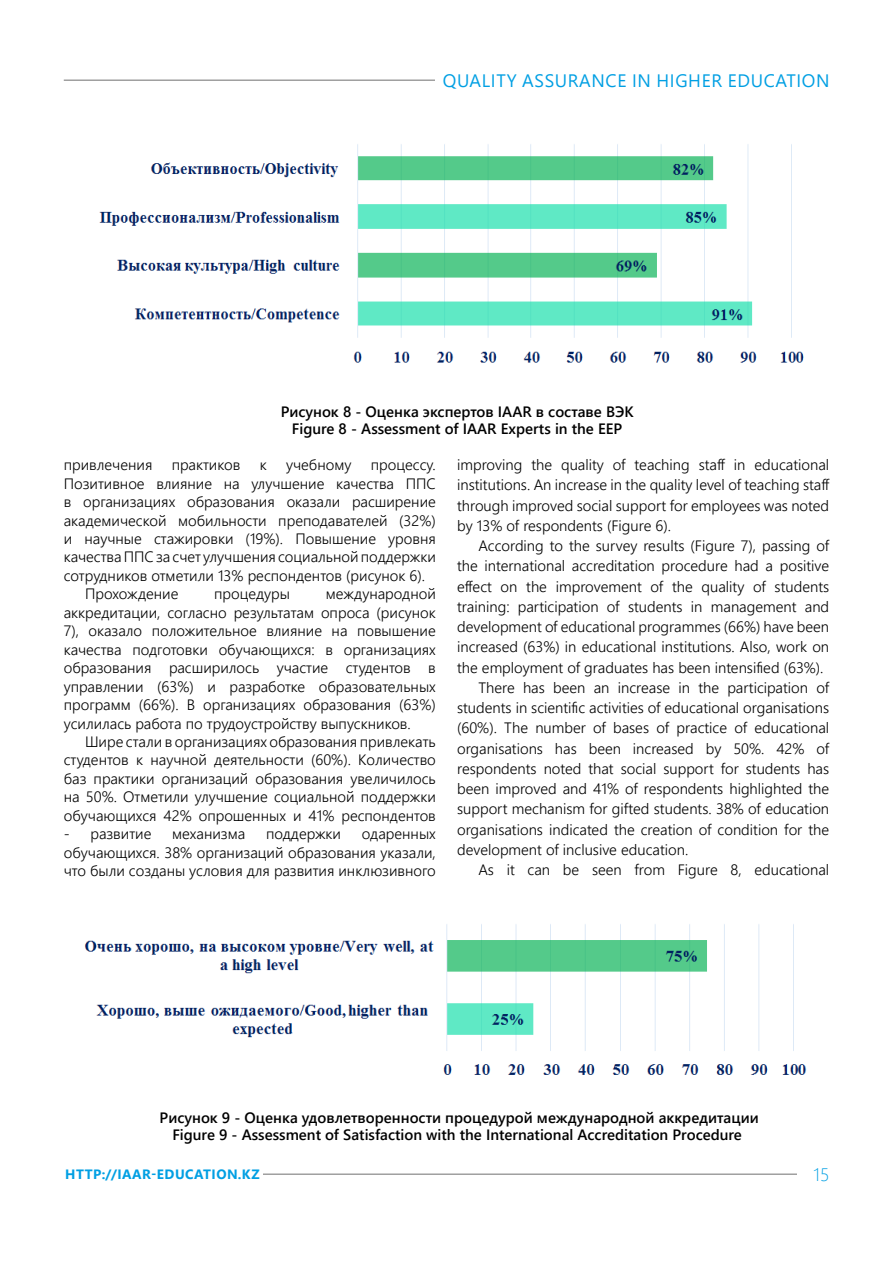
<style>
.page{position:relative;width:893px;height:1263px;background:#fff}
.page>*{position:absolute;margin:0;border:0;box-sizing:border-box;transform-origin:0 0}
.t1{font:18px "Segoe UI";letter-spacing:.035em;color:#009fe3}
.t2{font:300 18px "Segoe UI";color:#009fe3}
.t3{font:300 15px/18.5px "Segoe UI";color:#000;text-align:justify}
.t4{font:600 15px/17px "Segoe UI";color:#000;text-align:center}
.t5{font:700 13.5px "Segoe UI";letter-spacing:.035em;color:#009fe3}
</style>
<div class="page">
<hr style="left:64px;top:80px;width:752px;height:1px;background:#706f6f">
<hr style="left:65px;top:1174px;width:740px;height:1px;background:#706f6f">
<div style="left:65px;top:1166px;width:198px;height:16px;background:#fff"></div>
<div style="left:797px;top:1167px;width:32px;height:14px;background:#fff"></div>
<div style="left:436px;top:69px;width:394px;height:23px;background:#fff"></div>
<img style="left:99px;top:144px;width:705px;height:219px">
<img style="left:84px;top:924px;width:723px;height:151px">
<p class="t1" style="left:443px;top:64px;width:388px">QUALITY ASSURANCE IN HIGHER EDUCATION</p>
<p class="t4" style="left:281px;top:402px;width:354px">Рисунок 8 - Оценка экспертов IAAR в составе ВЭК<br>Figure 8 - Assessment of IAAR Experts in the EEP</p>
<p class="t3" style="left:64px;top:454px;width:90px">привлечения</p>
<p class="t3" style="left:172px;top:454px;width:70px">практиков</p>
<p class="t3" style="left:260px;top:454px;width:8px">к</p>
<p class="t3" style="left:286px;top:454px;width:67px">учебному</p>
<p class="t3" style="left:371px;top:454px;width:66px">процессу.</p>
<p class="t3" style="left:64px;top:473px;width:374px">Позитивное влияние на улучшение качества ППС</p>
<p class="t3" style="left:64px;top:491px;width:374px">в организациях образования оказали расширение</p>
<p class="t3" style="left:64px;top:509px;width:374px">академической мобильности преподавателей (32%)</p>
<p class="t3" style="left:64px;top:528px;width:374px">и научные стажировки (19%). Повышение уровня</p>
<p class="t3" style="left:64px;top:546px;width:374px">качества ППС за счет улучшения социальной поддержки</p>
<p class="t3" style="left:64px;top:565px;width:363px">сотрудников отметили 13% респондентов (рисунок 6).</p>
<p class="t3" style="left:85px;top:583px;width:95px">Прохождение</p>
<p class="t3" style="left:214px;top:583px;width:77px">процедуры</p>
<p class="t3" style="left:64px;top:583px;width:374px;text-indent:262px">международной аккредитации, согласно результатам опроса (рисунок 7), оказало положительное влияние на повышение качества подготовки обучающихся: в организациях образования расширилось участие студентов в управлении (63%) и разработке образовательных программ (66%). В организациях образования (63%) усилилась работа по трудоустройству выпускников.</p>
<p class="t3" style="left:64px;top:731px;width:374px;text-indent:21px">Шире стали в организациях образования привлекать студентов к научной деятельности (60%). Количество баз практики организаций образования увеличилось на 50%. Отметили улучшение социальной поддержки обучающихся 42% опрошенных и 41% респондентов</p>
<p class="t3" style="left:64px;top:823px;width:89px">- развитие</p>
<p class="t3" style="left:172px;top:823px;width:75px">механизма</p>
<p class="t3" style="left:266px;top:823px;width:76px">поддержки</p>
<p class="t3" style="left:64px;top:823px;width:374px;text-indent:298px">одаренных обучающихся. 38% организаций образования указали, что были созданы условия для развития инклюзивного</p>
<p class="t3" style="left:457px;top:453px;width:374px;line-height:20.2px">improving the quality of teaching staff in educational institutions. An increase in the quality level of teaching staff through improved social support for employees was noted by 13% of respondents (Figure 6).</p>
<p class="t3" style="left:478px;top:535px;width:352px">According to the survey results (Figure 7), passing of</p>
<p class="t3" style="left:457px;top:555px;width:374px">the international accreditation procedure had a positive</p>
<p class="t3" style="left:457px;top:576px;width:374px">effect on the improvement of the quality of students</p>
<p class="t3" style="left:457px;top:596px;width:374px">training: participation of students in management and</p>
<p class="t3" style="left:457px;top:616px;width:374px">development of educational programmes (66%) have been</p>
<p class="t3" style="left:457px;top:636px;width:374px">increased (63%) in educational institutions. Also, work on</p>
<p class="t3" style="left:457px;top:657px;width:368px">the employment of graduates has been intensified (63%).</p>
<p class="t3" style="left:478px;top:677px;width:352px">There has been an increase in the participation of</p>
<p class="t3" style="left:457px;top:697px;width:374px">students in scientific activities of educational organisations</p>
<p class="t3" style="left:457px;top:717px;width:374px">(60%). The number of bases of practice of educational</p>
<p class="t3" style="left:457px;top:738px;width:374px">organisations has been increased by 50%. 42% of</p>
<p class="t3" style="left:457px;top:758px;width:374px">respondents noted that social support for students has</p>
<p class="t3" style="left:457px;top:778px;width:374px">been improved and 41% of respondents highlighted the</p>
<p class="t3" style="left:457px;top:798px;width:374px">support mechanism for gifted students. 38% of education</p>
<p class="t3" style="left:457px;top:819px;width:374px">organisations indicated the creation of condition for the</p>
<p class="t3" style="left:457px;top:839px;width:233px">development of inclusive education.</p>
<p class="t3" style="left:478px;top:859px;width:352px">As it can be seen from Figure 8, educational</p>
<p class="t4" style="left:160px;top:1108px;width:601px">Рисунок 9 - Оценка удовлетворенности процедурой международной аккредитации<br>Figure 9 - Assessment of Satisfaction with the International Accreditation Procedure</p>
<p class="t5" style="left:65px;top:1161px;width:196px">HTTP://IAAR-EDUCATION.KZ</p>
<p class="t2" style="left:814px;top:1157px;width:17px">15</p>
</div>
